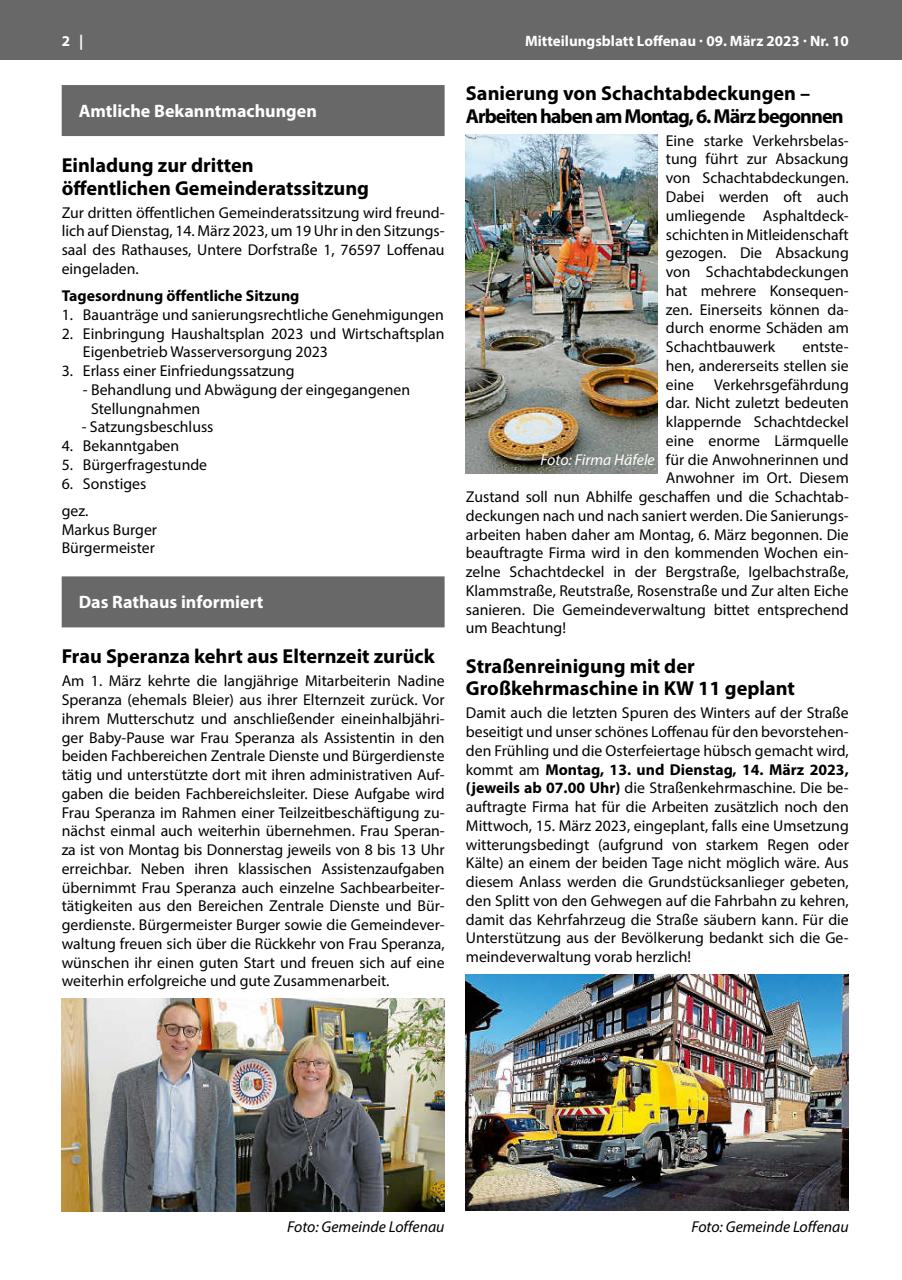
<style>
.page{position:relative;width:902px;height:1280px;background:#fff}
.page>*{position:absolute;margin:0;border:0;box-sizing:border-box;transform-origin:0 0}
.t1{font:700 20.25px/22.5px "Myriad Pro";color:#000}
.t2{font:700 20.25px/22.5px "Myriad Pro";letter-spacing:-.03em;color:#000}
.t3{font:700 18px "Myriad Pro";color:#fff}
.t4{font:15.75px/18.8px "Myriad Pro";color:#000;text-align:justify}
.t5{font:italic 15.75px "Myriad Pro";color:#000}
.t6{font:700 15.75px "Myriad Pro";color:#000}
.t7{font:italic 15.75px "Myriad Pro";color:#fff}
.t8{font:700 15px "Myriad Pro";color:#fff}
.s1{font-weight:700}
</style>
<div class="page">
<div style="left:0;top:0;width:901px;height:60px;background:#676867"></div>
<img style="left:466px;top:974px;width:382px;height:237px">
<img style="left:466px;top:134px;width:191px;height:339px">
<div style="left:62px;top:85px;width:382px;height:51px;background:#676867"></div>
<div style="left:62px;top:576px;width:382px;height:51px;background:#676867"></div>
<img style="left:62px;top:998px;width:382px;height:213px">
<p class="t8" style="left:62px;top:31px;width:23px">2 |</p>
<p class="t8" style="left:525px;top:31px;width:325px">Mitteilungsblatt Loffenau · 09. März 2023 · Nr. 10</p>
<p class="t2" style="left:466px;top:81px;width:379px">Sanierung von Schachtabdeckungen –<br>Arbeiten haben am Montag, 6. März begonnen</p>
<p class="t4" style="left:665px;top:131px;width:184px">Eine starke Verkehrsbelas&shy;tung führt zur Absackung von Schachtabdeckungen.<br>Dabei werden oft auch umliegende Asphaltdeck&shy;schichten in Mitleidenschaft gezogen. Die Absackung von Schachtabdeckungen hat mehrere Konsequen&shy;zen. Einerseits können da&shy;durch enorme Schäden am Schachtbauwerk</p>
<p class="t3" style="left:79px;top:99px;width:240px">Amtliche Bekanntmachungen</p>
<p class="t1" style="left:62px;top:153px;width:309px">Einladung zur dritten<br>öffentlichen Gemeinderatssitzung</p>
<p class="t4" style="left:62px;top:203px;width:384px">Zur dritten öffentlichen Gemeinderatssitzung wird freund&shy;lich auf Dienstag, 14. März 2023, um 19 Uhr in den Sitzungs&shy;saal des Rathauses, Untere Dorfstraße 1, 76597 Loffenau eingeladen.</p>
<p class="t6" style="left:62px;top:285px;width:239px">Tagesordnung öffentliche Sitzung</p>
<p class="t4" style="left:62px;top:305px;width:383px">1. Bauanträge und sanierungsrechtliche Genehmigungen</p>
<p class="t4" style="left:83px;top:324px;width:363px;text-indent:-21px">2. Einbringung Haushaltsplan 2023 und Wirtschaftsplan<br>Eigenbetrieb Wasserversorgung 2023</p>
<p class="t4" style="left:62px;top:361px;width:234px">3. Erlass einer Einfriedungssatzung</p>
<p class="t4" style="left:91px;top:380px;width:320px;text-indent:-8px">- Behandlung und Abwägung der eingegangenen<br>Stellungnahmen</p>
<p class="t4" style="left:82px;top:417px;width:133px">- Satzungsbeschluss</p>
<p class="t4" style="left:62px;top:436px;width:119px">4. Bekanntgaben</p>
<p class="t4" style="left:62px;top:455px;width:147px">5. Bürgerfragestunde</p>
<p class="t4" style="left:62px;top:469px;width:86px;line-height:27.3px">6. Sonstiges gez.</p>
<p class="t4" style="left:62px;top:520px;width:97px">Markus Burger<br>Bürgermeister</p>
<p class="t3" style="left:79px;top:590px;width:186px">Das Rathaus informiert</p>
<p class="t4" style="left:665px;top:337px;width:184px;text-indent:137px">entste&shy;hen, andererseits stellen sie eine</p>
<p class="t4" style="left:714px;top:375px;width:136px">Verkehrsgefährdung</p>
<p class="t4" style="left:665px;top:393px;width:184px">dar. Nicht zuletzt bedeuten</p>
<p class="t4" style="left:665px;top:412px;width:184px">klappernde Schachtdeckel</p>
<p class="t4" style="left:665px;top:431px;width:184px">eine enorme Lärmquelle</p>
<p class="t4" style="left:665px;top:450px;width:184px">für die Anwohnerinnen und</p>
<p class="t4" style="left:665px;top:468px;width:184px">Anwohner im Ort. Diesem</p>
<p class="t4" style="left:466px;top:487px;width:384px">Zustand soll nun Abhilfe geschaffen und die Schachtab-</p>
<p class="t4" style="left:466px;top:506px;width:384px">deckungen nach und nach saniert werden. Die Sanierungs-</p>
<p class="t4" style="left:466px;top:525px;width:384px">arbeiten haben daher am Montag, 6. März begonnen. Die</p>
<p class="t4" style="left:466px;top:543px;width:384px">beauftragte Firma wird in den kommenden Wochen ein-</p>
<p class="t4" style="left:466px;top:562px;width:384px">zelne Schachtdeckel in der Bergstraße, Igelbachstraße,</p>
<p class="t4" style="left:466px;top:581px;width:384px">Klammstraße, Reutstraße, Rosenstraße und Zur alten Eiche</p>
<p class="t4" style="left:466px;top:600px;width:384px">sanieren. Die Gemeindeverwaltung bittet entsprechend</p>
<p class="t4" style="left:466px;top:618px;width:102px">um Beachtung!</p>
<p class="t1" style="left:466px;top:654px;width:330px">Straßenreinigung mit der<br>Großkehrmaschine in KW 11 geplant</p>
<p class="t4" style="left:466px;top:703px;width:384px">Damit auch die letzten Spuren des Winters auf der Straße beseitigt und unser schönes Loffenau für den bevorstehen&shy;den Frühling und die Osterfeiertage hübsch gemacht wird, kommt am <span class="s1">Montag, 13. und Dienstag, 14. März 2023, (jeweils ab 07.00 Uhr)</span> die Straßenkehrmaschine. Die be&shy;auftragte Firma hat für die Arbeiten zusätzlich noch den Mittwoch, 15. März 2023, eingeplant, falls eine Umsetzung witterungsbedingt (aufgrund von starkem Regen oder Kälte) an einem der beiden Tage nicht möglich wäre. Aus diesem Anlass werden die Grundstücksanlieger gebeten, den Splitt von den Gehwegen auf die Fahrbahn zu kehren, damit das Kehrfahrzeug die Straße säubern kann. Für die Unterstützung aus der Bevölkerung bedankt sich die Ge&shy;meindeverwaltung vorab herzlich!</p>
<p class="t7" style="left:540px;top:450px;width:116px">Foto: Firma Häfele</p>
<p class="t1" style="left:62px;top:645px;width:374px">Frau Speranza kehrt aus Elternzeit zurück</p>
<p class="t4" style="left:62px;top:671px;width:384px">Am 1. März kehrte die langjährige Mitarbeiterin Nadine Speranza (ehemals Bleier) aus ihrer Elternzeit zurück. Vor ihrem Mutterschutz und anschließender eineinhalbjähri&shy;ger Baby-Pause war Frau Speranza als Assistentin in den beiden Fachbereichen Zentrale Dienste und Bürgerdienste tätig und unterstützte dort mit ihren administrativen Auf&shy;gaben die beiden Fachbereichsleiter. Diese Aufgabe wird Frau Speranza im Rahmen einer Teilzeitbeschäftigung zu&shy;nächst einmal auch weiterhin übernehmen. Frau Speran&shy;za ist von Montag bis Donnerstag jeweils von 8 bis 13 Uhr erreichbar. Neben ihren klassischen Assistenzaufgaben übernimmt Frau Speranza auch einzelne Sachbearbeiter&shy;tätigkeiten aus den Bereichen Zentrale Dienste und Bür&shy;gerdienste. Bürgermeister Burger sowie die Gemeindever&shy;waltung freuen sich über die Rückkehr von Frau Speranza, wünschen ihr einen guten Start und freuen sich auf eine weiterhin erfolgreiche und gute Zusammenarbeit.</p>
<p class="t5" style="left:287px;top:1217px;width:159px">Foto: Gemeinde Loffenau</p>
<p class="t5" style="left:691px;top:1217px;width:159px">Foto: Gemeinde Loffenau</p>
</div>
